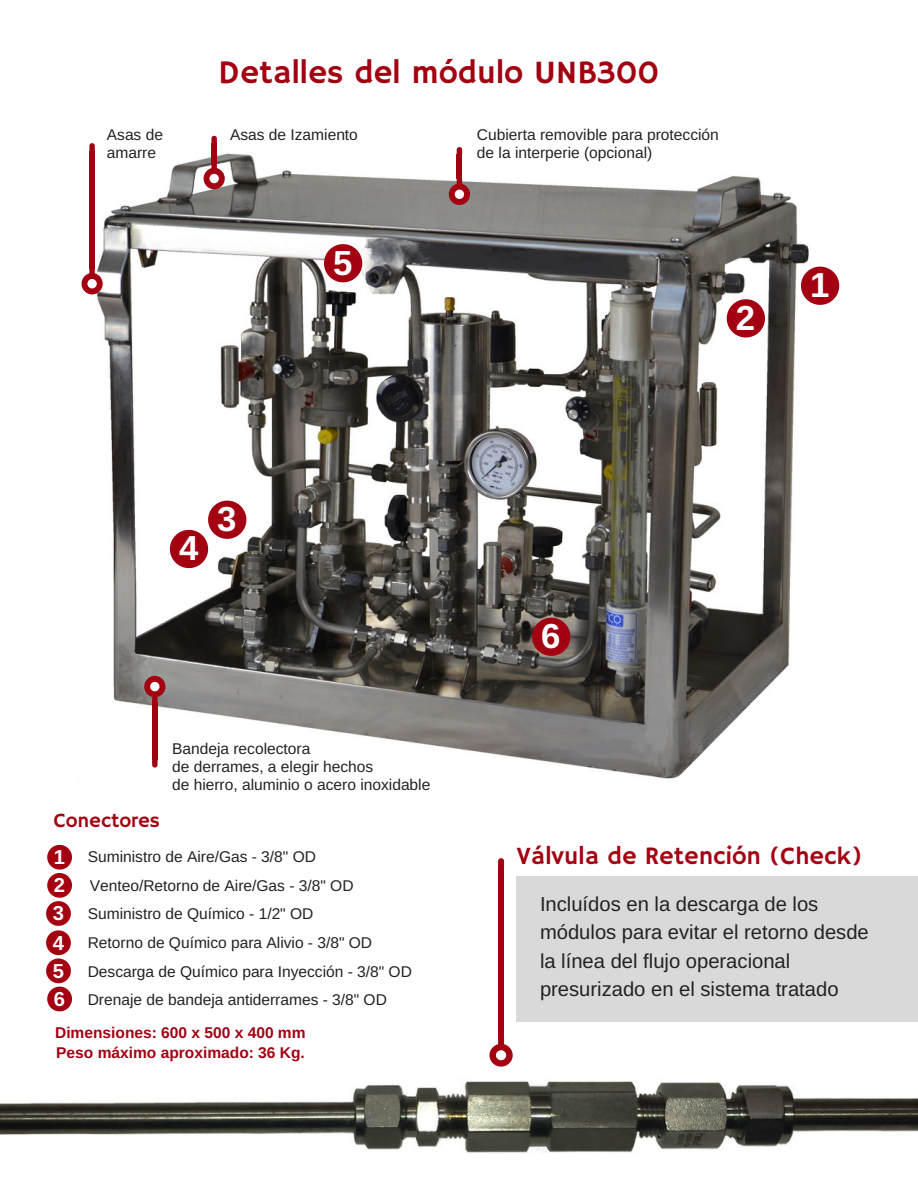
<style>
.page{position:relative;width:918px;height:1188px;background:#fff}
.page>*{position:absolute;margin:0;border:0;box-sizing:border-box;transform-origin:0 0}
.t1{font:700 34.8px "Arimo";color:#fff}
.t2{font:32.7px "Hammersmith One";color:#a30012}
.t3{font:24.9px "Hammersmith One";color:#a30012}
.t4{font:20.25px/28.2px "Arimo";color:#222}
.t5{font:20.25px "Hammersmith One";color:#a30012}
.t6{font:700 20.25px "Arimo";color:#fff}
.t7{font:15.6px/28.3px "Arimo";color:#222}
.t8{font:700 15.6px "Arimo";color:#a30012}
.s1{font-weight:700;font-size:20.25px;color:#fff}
</style>
<div class="page">
<img style="left:89px;top:152px;width:731px;height:627px">
<svg style="left:457px;top:147px;width:5px;height:8px"></svg>
<div style="left:457px;top:155px;width:5px;height:24px;background:#a30012"></div>
<svg style="left:449px;top:178px;width:21px;height:27px"></svg>
<div style="left:455px;top:190px;width:9px;height:9px;background:#fff;border-radius:50%"></div>
<svg style="left:170px;top:501px;width:76px;height:67px"></svg>
<svg style="left:801px;top:267px;width:38px;height:38px"></svg>
<svg style="left:727px;top:299px;width:38px;height:39px"></svg>
<svg style="left:324px;top:244px;width:38px;height:38px"></svg>
<svg style="left:211px;top:136px;width:6px;height:7px"></svg>
<div style="left:211px;top:143px;width:6px;height:20px;background:#a30012"></div>
<svg style="left:204px;top:163px;width:21px;height:26px"></svg>
<div style="left:209px;top:174px;width:10px;height:9px;background:#fff;border-radius:50%"></div>
<svg style="left:532px;top:618px;width:38px;height:38px"></svg>
<svg style="left:152px;top:760px;width:6px;height:8px"></svg>
<div style="left:152px;top:702px;width:6px;height:58px;background:#a30012"></div>
<svg style="left:144px;top:676px;width:21px;height:26px"></svg>
<div style="left:150px;top:682px;width:10px;height:9px;background:#fff;border-radius:50%"></div>
<svg style="left:89px;top:143px;width:6px;height:8px"></svg>
<div style="left:89px;top:151px;width:6px;height:117px;background:#a30012"></div>
<svg style="left:81px;top:268px;width:22px;height:26px"></svg>
<div style="left:87px;top:279px;width:10px;height:9px;background:#fff;border-radius:50%"></div>
<svg style="left:46px;top:845px;width:26px;height:166px"></svg>
<img style="left:0;top:1081px;width:918px;height:72px">
<div style="left:516px;top:876px;width:402px;height:145px;background:#d9d9d9"></div>
<svg style="left:498px;top:858px;width:6px;height:8px"></svg>
<div style="left:498px;top:866px;width:6px;height:173px;background:#a30012"></div>
<svg style="left:489px;top:1039px;width:24px;height:28px"></svg>
<div style="left:496px;top:1050px;width:10px;height:10px;background:#fff;border-radius:50%"></div>
<h2 class="t2" style="left:218px;top:54px;width:443px">Detalles del módulo UNB300</h2>
<p class="t7" style="left:107px;top:126px;width:58px;line-height:18px">Asas de amarre</p>
<p class="t7" style="left:230px;top:120px;width:129px">Asas de Izamiento</p>
<h1 class="t1" style="left:333px;top:243px;width:21px">5</h1>
<p class="t7" style="left:477px;top:126px;width:243px;line-height:18px">Cubierta removible para protección de la interperie (opcional)</p>
<h1 class="t1" style="left:736px;top:298px;width:21px">2</h1>
<h1 class="t1" style="left:810px;top:266px;width:21px">1</h1>
<h1 class="t1" style="left:179px;top:529px;width:21px">4</h1>
<h1 class="t1" style="left:217px;top:500px;width:21px">3</h1>
<p class="t7" style="left:172px;top:740px;width:260px;line-height:18px">Bandeja recolectora<br>de derrames, a elegir hechos<br>de hierro, aluminio o acero inoxidable</p>
<p class="t5" style="left:54px;top:809px;width:107px">Conectores</p>
<p class="t6" style="left:54px;top:846px;width:13px">1</p>
<p class="t7" style="left:53px;top:871px;width:361px"><span class="s1">2</span> Venteo/Retorno de Aire/Gas - 3/8" OD<br><span class="s1">3</span> Suministro de Químico - 1/2" OD<br><span class="s1">4</span> Retorno de Químico para Alivio - 3/8" OD<br><span class="s1">5</span> Descarga de Químico para Inyección - 3/8" OD <span class="s1">6</span> Drenaje de bandeja antiderrames - 3/8" OD</p>
<p class="t7" style="left:88px;top:842px;width:230px">Suministro de Aire/Gas - 3/8" OD</p>
<p class="t8" style="left:55px;top:1024px;width:252px">Dimensiones: 600 x 500 x 400 mm</p>
<p class="t8" style="left:56px;top:1044px;width:250px">Peso máximo aproximado: 36 Kg.</p>
<h1 class="t1" style="left:541px;top:617px;width:21px">6</h1>
<h3 class="t3" style="left:516px;top:842px;width:347px">Válvula de Retención (Check)</h3>
<p class="t4" style="left:540px;top:890px;width:330px">Incluídos en la descarga de los módulos para evitar el retorno desde la línea del flujo operacional presurizado en el sistema tratado</p>
</div>
